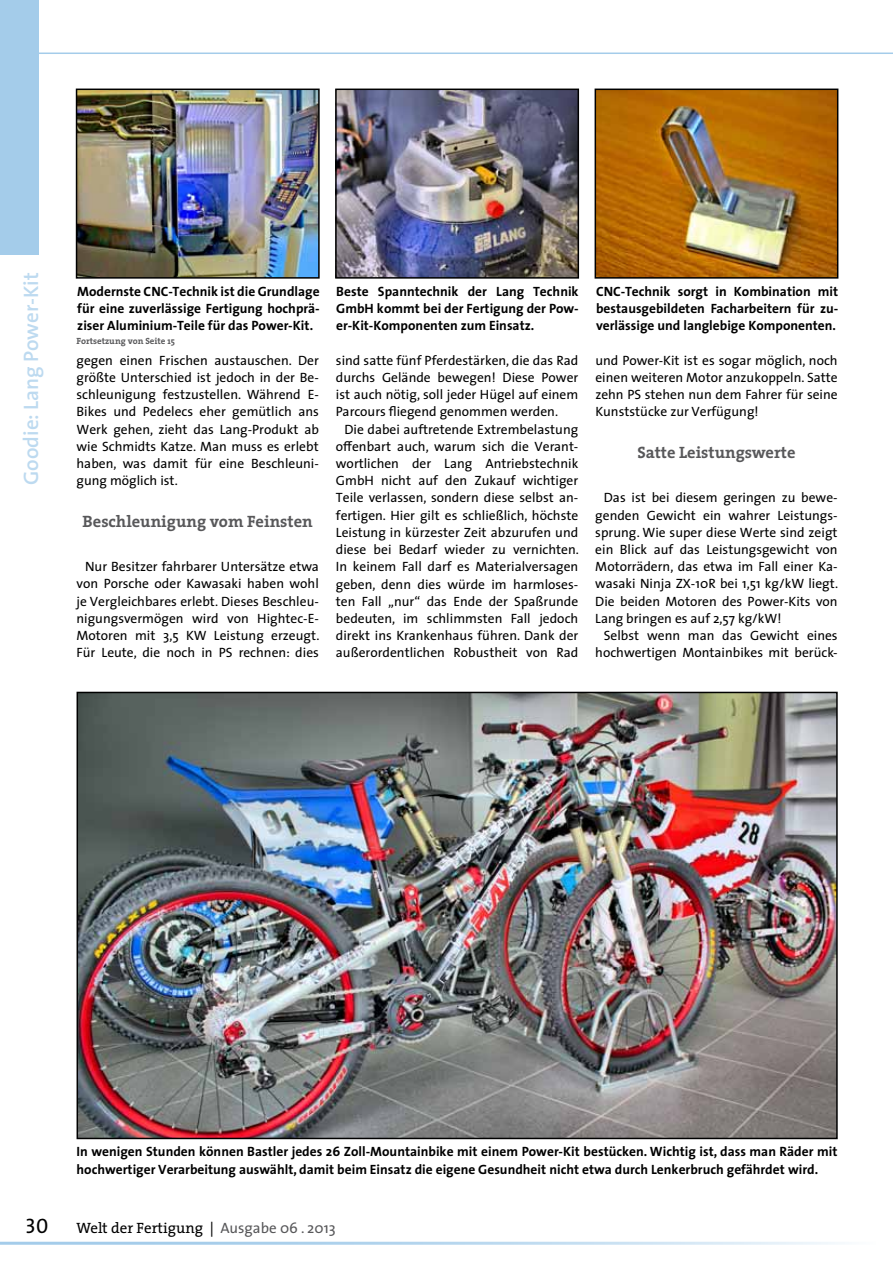
<style>
.page{position:relative;width:893px;height:1263px;background:#fff}
.page>*{position:absolute;margin:0;border:0;box-sizing:border-box;transform-origin:0 0}
.t1{font:600 21px "The Sans";color:#bddaf0}
.t2{font:21px "The Sans Regular Caps";color:#000}
.t3{font:700 16.5px "The Serif";color:#58585a}
.t4{font:15px "The Serif";color:#000}
.t5{font:13.5px/17.2px "The Sans";color:#000;text-align:justify}
.t6{font:700 13.5px/17.2px "The Sans";color:#000;text-align:justify}
.t7{font:700 9px "The Serif";color:#58585a}
.s1{font-family:"The Sans"}
.s2{font-family:"The Sans";color:#58585a}
</style>
<div class="page">
<div style="left:0;top:0;width:38px;height:255px;background:#a4ccea"></div>
<hr style="left:38px;top:53px;width:855px;height:1px;background:#a4ccea">
<hr style="left:0;top:1242px;width:876px;height:3px;background:#a4ccea">
<img style="left:338px;top:92px;width:238px;height:184px">
<div style="left:335px;top:89px;width:244px;height:190px;border:2px solid #000"></div>
<img style="left:79px;top:92px;width:238px;height:184px">
<div style="left:76px;top:89px;width:244px;height:190px;border:2px solid #000"></div>
<img style="left:598px;top:92px;width:237px;height:184px">
<div style="left:595px;top:89px;width:243px;height:190px;border:2px solid #000"></div>
<img style="left:80px;top:695px;width:755px;height:441px">
<div style="left:77px;top:692px;width:761px;height:447px;border:2px solid #000"></div>
<p class="t1" style="left:14px;top:485px;width:214px;rotate:-90deg">Goodie: Lang Power-Kit</p>
<p class="t6" style="left:77px;top:282px;width:244px">Modernste CNC-Technik ist die Grundlage für eine zuverlässige Fertigung hochprä&shy;ziser Aluminium-Teile für das Power-Kit.</p>
<p class="t6" style="left:596px;top:282px;width:244px">CNC-Technik sorgt in Kombination mit bestausgebildeten Facharbeitern für zu&shy;verlässige und langlebige Komponenten.</p>
<p class="t6" style="left:336px;top:282px;width:244px">Beste Spanntechnik der Lang Technik GmbH kommt bei der Fertigung der Pow&shy;er-Kit-Komponenten zum Einsatz.</p>
<p class="t7" style="left:77px;top:334px;width:100px">Fortsetzung von Seite 15</p>
<p class="t5" style="left:77px;top:351px;width:244px">gegen einen Frischen austauschen. Der größte Unterschied ist jedoch in der Be&shy;schleunigung festzustellen. Während E-Bikes und Pedelecs eher gemütlich ans Werk gehen, zieht das Lang-Produkt ab wie Schmidts Katze. Man muss es erlebt haben, was damit für eine Beschleuni&shy;gung möglich ist.</p>
<p class="t3" style="left:83px;top:508px;width:232px">Beschleunigung vom Feinsten</p>
<p class="t5" style="left:77px;top:558px;width:244px;text-align:center">Nur Besitzer fahrbarer Untersätze etwa von Porsche oder Kawasaki haben wohl je Vergleichbares erlebt. Dieses Beschleu&shy;nigungsvermögen wird von Hightec-E-Motoren mit 3,5 KW Leistung erzeugt.<br>Für Leute, die noch in PS rechnen: dies</p>
<p class="t5" style="left:336px;top:351px;width:244px">sind satte fünf Pferdestärken, die das Rad</p>
<p class="t5" style="left:336px;top:368px;width:244px">durchs Gelände bewegen! Diese Power</p>
<p class="t5" style="left:336px;top:385px;width:244px">ist auch nötig, soll jeder Hügel auf einem</p>
<p class="t5" style="left:336px;top:403px;width:224px">Parcours fliegend genommen werden.</p>
<p class="t5" style="left:344px;top:420px;width:235px">Die dabei auftretende Extrembelastung</p>
<p class="t5" style="left:336px;top:437px;width:244px">offenbart auch, warum sich die Verant-</p>
<p class="t5" style="left:336px;top:454px;width:244px">wortlichen der Lang Antriebstechnik</p>
<p class="t5" style="left:336px;top:472px;width:244px">GmbH nicht auf den Zukauf wichtiger</p>
<p class="t5" style="left:336px;top:489px;width:244px">Teile verlassen, sondern diese selbst an-</p>
<p class="t5" style="left:336px;top:506px;width:244px">fertigen. Hier gilt es schließlich, höchste</p>
<p class="t5" style="left:336px;top:523px;width:244px">Leistung in kürzester Zeit abzurufen und</p>
<p class="t5" style="left:336px;top:540px;width:244px">diese bei Bedarf wieder zu vernichten.</p>
<p class="t5" style="left:336px;top:558px;width:244px">In keinem Fall darf es Materialversagen</p>
<p class="t5" style="left:336px;top:575px;width:244px">geben, denn dies würde im harmloses-</p>
<p class="t5" style="left:336px;top:592px;width:244px">ten Fall „nur“ das Ende der Spaßrunde</p>
<p class="t5" style="left:336px;top:609px;width:244px">bedeuten, im schlimmsten Fall jedoch</p>
<p class="t5" style="left:336px;top:626px;width:244px">direkt ins Krankenhaus führen. Dank der</p>
<p class="t5" style="left:336px;top:644px;width:244px">außerordentlichen Robustheit von Rad</p>
<p class="t5" style="left:595px;top:351px;width:244px">und Power-Kit ist es sogar möglich, noch einen weiteren Motor anzukoppeln. Satte zehn PS stehen nun dem Fahrer für seine Kunststücke zur Verfügung!</p>
<p class="t3" style="left:637px;top:439px;width:160px">Satte Leistungswerte</p>
<p class="t5" style="left:604px;top:489px;width:235px">Das ist bei diesem geringen zu bewe-</p>
<p class="t5" style="left:595px;top:506px;width:244px">genden Gewicht ein wahrer Leistungs-</p>
<p class="t5" style="left:595px;top:523px;width:244px">sprung. Wie super diese Werte sind zeigt</p>
<p class="t5" style="left:595px;top:540px;width:244px">ein Blick auf das Leistungsgewicht von</p>
<p class="t5" style="left:595px;top:558px;width:244px">Motorrädern, das etwa im Fall einer Ka-</p>
<p class="t5" style="left:595px;top:575px;width:244px">wasaki Ninja ZX-10R bei 1,51 kg/kW liegt.</p>
<p class="t5" style="left:595px;top:592px;width:244px">Die beiden Motoren des Power-Kits von</p>
<p class="t5" style="left:595px;top:609px;width:188px">Lang bringen es auf 2,57 kg/kW!</p>
<p class="t5" style="left:604px;top:626px;width:235px">Selbst wenn man das Gewicht eines</p>
<p class="t5" style="left:595px;top:644px;width:244px">hochwertigen Montainbikes mit berück-</p>
<p class="t6" style="left:77px;top:1143px;width:762px">In wenigen Stunden können Bastler jedes 26 Zoll-Mountainbike mit einem Power-Kit bestücken. Wichtig ist, dass man Räder mit hochwertiger Verarbeitung auswählt, damit beim Einsatz die eigene Gesundheit nicht etwa durch Lenkerbruch gefährdet wird.</p>
<p class="t2" style="left:26px;top:1214px;width:24px">30</p>
<p class="t4" style="left:77px;top:1216px;width:261px">Welt der Fertigung <span class="s1">|</span> <span class="s2">Ausgabe 06 . 2013</span></p>
</div>
